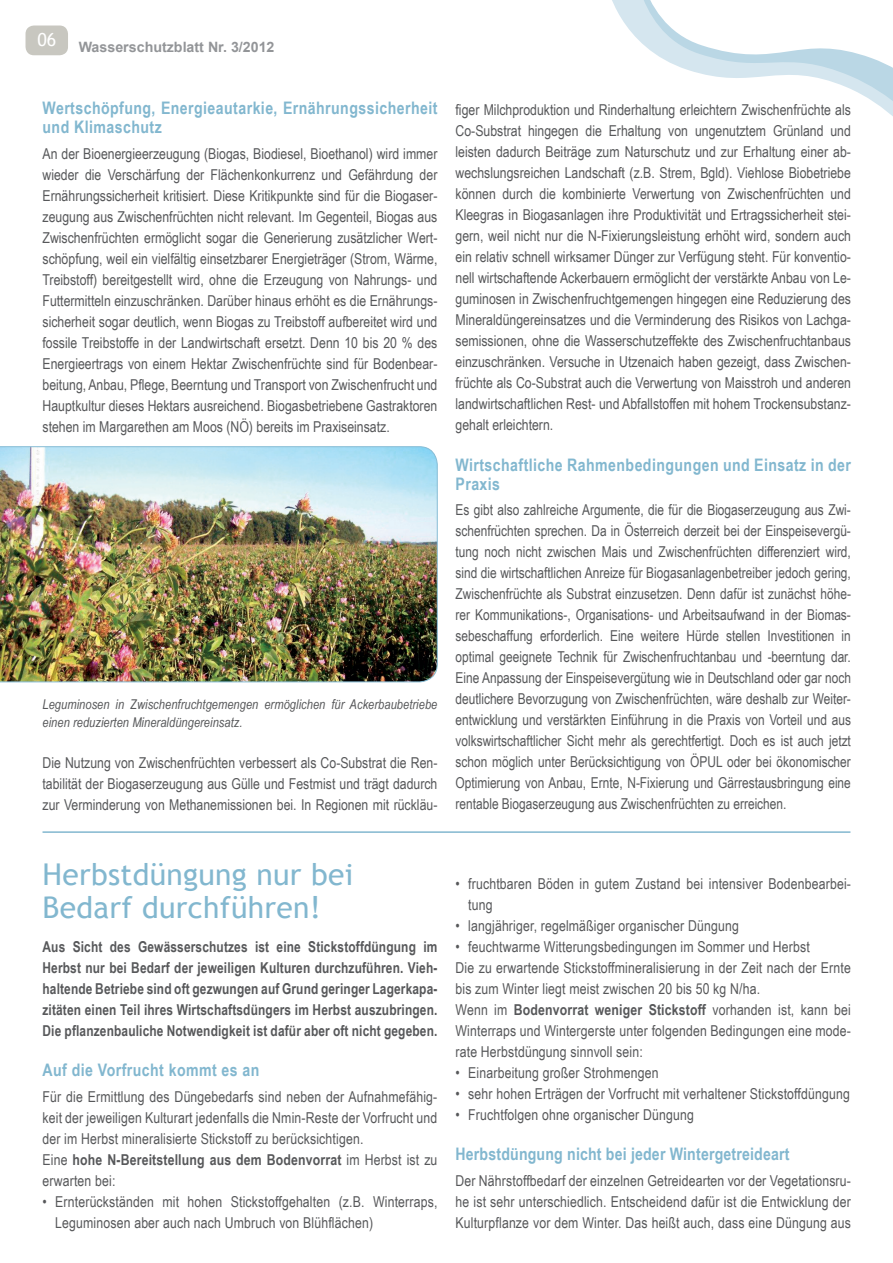
<style>
.page{position:relative;width:893px;height:1263px;background:#fff}
.page>*{position:absolute;margin:0;border:0;box-sizing:border-box;transform-origin:0 0}
.t1{font:30px/33px "Trebuchet MS";letter-spacing:.01em;color:#82b7cf}
.t2{font:700 17.25px/19.5px "Arial Narrow";letter-spacing:.025em;color:#82b7cf}
.t3{font:15px/21px "Arial Narrow";letter-spacing:.01em;color:#57585a;text-align:justify}
.t4{font:700 15px/21px "Arial Narrow";letter-spacing:.01em;color:#57585a;text-align:justify}
.t5{font:700 14.25px "Arial";color:#939598}
.t6{font:italic 13.5px/18px "Arial Narrow";letter-spacing:.005em;color:#57585a}
.s1{font-weight:700}
</style>
<div class="page">
<svg style="left:612px;top:0;width:18px;height:30px"></svg>
<svg style="left:633px;top:0;width:260px;height:116px"></svg>
<hr style="left:43px;top:831px;width:807px;height:2px;background:#82b7cf">
<img style="left:0;top:446px;width:437px;height:236px">
<div style="left:26px;top:26px;width:42px;height:29px;background:#c8c7c0;border-radius:9px"></div>
<p class="t5" style="left:37px;top:39px;width:239px"><sup>06</sup> Wasserschutzblatt Nr. 3/2012</p>
<p class="t2" style="left:43px;top:98px;width:396px">Wertschöpfung, Energieautarkie, Ernährungssicherheit und Klimaschutz</p>
<p class="t3" style="left:43px;top:143px;width:396px">An der Bioenergieerzeugung (Biogas, Biodiesel, Bioethanol) wird immer wieder die Verschärfung der Flächenkonkurrenz und Gefährdung der Ernährungssicherheit kritisiert. Diese Kritikpunkte sind für die Biogaser&shy;zeugung aus Zwischenfrüchten nicht relevant. Im Gegenteil, Biogas aus Zwischenfrüchten ermöglicht sogar die Generierung zusätzlicher Wert&shy;schöpfung, weil ein vielfältig einsetzbarer Energieträger (Strom, Wärme, Treibstoff) bereitgestellt wird, ohne die Erzeugung von Nahrungs- und Futtermitteln einzuschränken. Darüber hinaus erhöht es die Ernährungs&shy;sicherheit sogar deutlich, wenn Biogas zu Treibstoff aufbereitet wird und fossile Treibstoffe in der Landwirtschaft ersetzt. Denn 10 bis 20 % des Energieertrags von einem Hektar Zwischenfrüchte sind für Bodenbear&shy;beitung, Anbau, Pflege, Beerntung und Transport von Zwischenfrucht und Hauptkultur dieses Hektars ausreichend. Biogasbetriebene Gastraktoren stehen im Margarethen am Moos (NÖ) bereits im Praxiseinsatz.</p>
<p class="t6" style="left:43px;top:695px;width:396px">Leguminosen in Zwischenfruchtgemengen ermöglichen für Ackerbaubetriebe einen reduzierten Mineraldüngereinsatz.</p>
<p class="t3" style="left:43px;top:752px;width:396px">Die Nutzung von Zwischenfrüchten verbessert als Co-Substrat die Ren&shy;tabilität der Biogaserzeugung aus Gülle und Festmist und trägt dadurch zur Verminderung von Methanemissionen bei. In Regionen mit rückläu-</p>
<p class="t3" style="left:455px;top:99px;width:397px">figer Milchproduktion und Rinderhaltung erleichtern Zwischenfrüchte als Co-Substrat hingegen die Erhaltung von ungenutztem Grünland und leisten dadurch Beiträge zum Naturschutz und zur Erhaltung einer ab&shy;wechslungsreichen Landschaft (z.B. Strem, Bgld). Viehlose Biobetriebe können durch die kombinierte Verwertung von Zwischenfrüchten und Kleegras in Biogasanlagen ihre Produktivität und Ertragssicherheit stei&shy;gern, weil nicht nur die N-Fixierungsleistung erhöht wird, sondern auch ein relativ schnell wirksamer Dünger zur Verfügung steht. Für konventio&shy;nell wirtschaftende Ackerbauern ermöglicht der verstärkte Anbau von Le&shy;guminosen in Zwischenfruchtgemengen hingegen eine Reduzierung des Mineraldüngereinsatzes und die Verminderung des Risikos von Lachga&shy;semissionen, ohne die Wasserschutzeffekte des Zwischenfruchtanbaus einzuschränken. Versuche in Utzenaich haben gezeigt, dass Zwischen&shy;früchte als Co-Substrat auch die Verwertung von Maisstroh und anderen landwirtschaftlichen Rest- und Abfallstoffen mit hohem Trockensubstanz&shy;gehalt erleichtern.</p>
<p class="t2" style="left:455px;top:455px;width:397px">Wirtschaftliche Rahmenbedingungen und Einsatz in der<br>Praxis</p>
<p class="t3" style="left:455px;top:500px;width:397px">Es gibt also zahlreiche Argumente, die für die Biogaserzeugung aus Zwi&shy;schenfrüchten sprechen. Da in Österreich derzeit bei der Einspeisevergü&shy;tung noch nicht zwischen Mais und Zwischenfrüchten differenziert wird, sind die wirtschaftlichen Anreize für Biogasanlagenbetreiber jedoch gering, Zwischenfrüchte als Substrat einzusetzen. Denn dafür ist zunächst höhe&shy;rer Kommunikations-, Organisations- und Arbeitsaufwand in der Biomas&shy;sebeschaffung erforderlich. Eine weitere Hürde stellen Investitionen in optimal geeignete Technik für Zwischenfruchtanbau und -beerntung dar.<br>Eine Anpassung der Einspeisevergütung wie in Deutschland oder gar noch deutlichere Bevorzugung von Zwischenfrüchten, wäre deshalb zur Weiter&shy;entwicklung und verstärkten Einführung in die Praxis von Vorteil und aus volkswirtschaftlicher Sicht mehr als gerechtfertigt. Doch es ist auch jetzt schon möglich unter Berücksichtigung von ÖPUL oder bei ökonomischer Optimierung von Anbau, Ernte, N-Fixierung und Gärrestausbringung eine rentable Biogaserzeugung aus Zwischenfrüchten zu erreichen.</p>
<h1 class="t1" style="left:43px;top:858px;width:312px">Herbstdüngung nur bei<br>Bedarf durchführen!</h1>
<p class="t4" style="left:43px;top:936px;width:396px">Aus Sicht des Gewässerschutzes ist eine Stickstoffdüngung im Herbst nur bei Bedarf der jeweiligen Kulturen durchzuführen. Vieh&shy;haltende Betriebe sind oft gezwungen auf Grund geringer Lagerkapa&shy;zitäten einen Teil ihres Wirtschaftsdüngers im Herbst auszubringen.<br>Die pflanzenbauliche Notwendigkeit ist dafür aber oft nicht gegeben.</p>
<p class="t2" style="left:43px;top:1060px;width:218px">Auf die Vorfrucht kommt es an</p>
<p class="t3" style="left:43px;top:1086px;width:396px;text-align:left">Für die Ermittlung des Düngebedarfs sind neben der Aufnahmefähig&shy;keit der jeweiligen Kulturart jedenfalls die Nmin-Reste der Vorfrucht und der im Herbst mineralisierte Stickstoff zu berücksichtigen.<br>Eine <span class="s1">hohe N-Bereitstellung aus dem Bodenvorrat</span> im Herbst ist zu erwarten bei:</p>
<p class="t3" style="left:55px;top:1191px;width:384px;text-indent:-13px">• Ernterückständen mit hohen Stickstoffgehalten (z.B. Winterraps,<br>Leguminosen aber auch nach Umbruch von Blühflächen)</p>
<p class="t3" style="left:468px;top:873px;width:384px;text-indent:-13px">• fruchtbaren Böden in gutem Zustand bei intensiver Bodenbearbei&shy;tung</p>
<p class="t3" style="left:455px;top:915px;width:285px">• langjähriger, regelmäßiger organischer Düngung</p>
<p class="t3" style="left:455px;top:936px;width:397px;text-align:left">• feuchtwarme Witterungsbedingungen im Sommer und Herbst<br>Die zu erwartende Stickstoffmineralisierung in der Zeit nach der Ernte bis zum Winter liegt meist zwischen 20 bis 50 kg N/ha.<br>Wenn im <span class="s1">Bodenvorrat weniger Stickstoff</span> vorhanden ist, kann bei Winterraps und Wintergerste unter folgenden Bedingungen eine mode&shy;rate Herbstdüngung sinnvoll sein:</p>
<p class="t3" style="left:455px;top:1062px;width:205px">• Einarbeitung großer Strohmengen</p>
<p class="t3" style="left:455px;top:1083px;width:396px">• sehr hohen Erträgen der Vorfrucht mit verhaltener Stickstoffdüngung</p>
<p class="t3" style="left:455px;top:1104px;width:240px">• Fruchtfolgen ohne organischer Düngung</p>
<p class="t2" style="left:455px;top:1144px;width:335px">Herbstdüngung nicht bei jeder Wintergetreideart</p>
<p class="t3" style="left:455px;top:1170px;width:397px">Der Nährstoffbedarf der einzelnen Getreidearten vor der Vegetationsru&shy;he ist sehr unterschiedlich. Entscheidend dafür ist die Entwicklung der Kulturpflanze vor dem Winter. Das heißt auch, dass eine Düngung aus</p>
</div>
